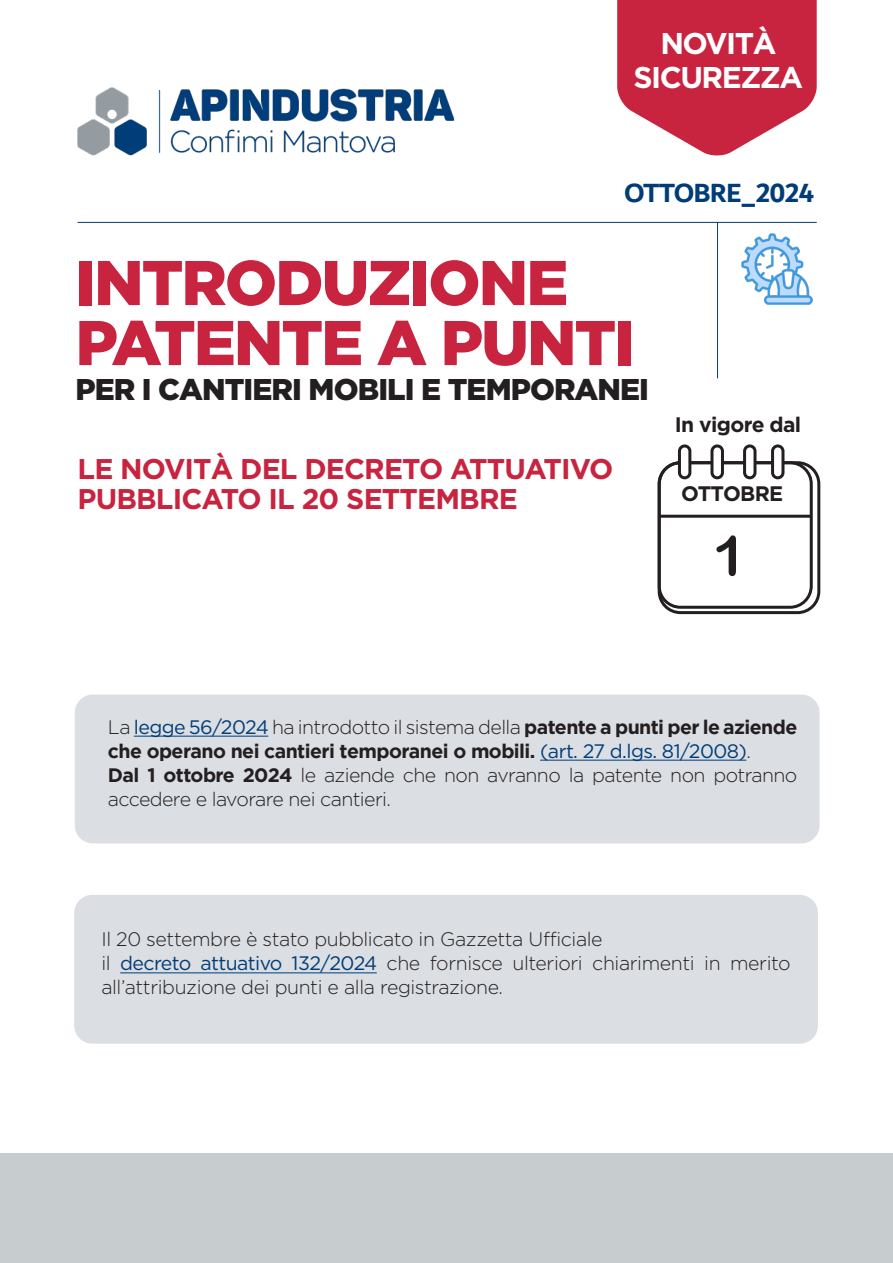
<style>
.page{position:relative;width:893px;height:1263px;background:#fff}
.page>*{position:absolute;margin:0;border:0;box-sizing:border-box;transform-origin:0 0}
.t1{font:900 63px/60px "Gotham";letter-spacing:-.03em;color:#c8233f}
.Paragrafo_titolo{font:55.5px "Arial Rounded MT Bold";color:#231f20}
.t2{font:900 30px "Gotham";letter-spacing:-.03em;color:#231f20}
.t3{font:700 30px/34.5px "Gotham HTF";letter-spacing:-.05em;color:#fff;text-align:center}
.Paragrafo_titolo-2{font:700 28.5px "Gotham HTF";letter-spacing:-.03em;color:#c8233f}
.t4{font:700 28.35px "Dubai";letter-spacing:-.03em;color:#003d78}
.Paragrafo_titolo-3{font:700 21px "Gotham HTF";letter-spacing:-.03em;color:#231f20}
.Paragrafo_titolo-4{font:300 19.5px/24px "Gotham";letter-spacing:-.02em;color:#231f20}
.Paragrafo_titolo-5{font:700 19.5px/24px "Gotham";letter-spacing:-.03em;color:#231f20}
.s1{font-weight:300}
.s2{font-family:"Gotham HTF";font-weight:400;color:#003d78}
.s3{font-family:"Gotham HTF"}
.s4{font-family:"Gotham HTF";font-weight:700}
</style>
<div class="page">
<div style="left:0;top:1153px;width:893px;height:110px;background:#c7cccf"></div>
<hr style="left:78px;top:222px;width:739px;height:1px;background:#003d78">
<hr style="left:717px;top:222px;width:1px;height:156px;background:#003d78">
<svg style="left:617px;top:0;width:200px;height:156px"></svg>
<img style="left:77px;top:87px;width:378px;height:69px">
<div style="left:75px;top:694px;width:744px;height:149px;background:#dbdee2;border-radius:18px"></div>
<div style="left:74px;top:895px;width:744px;height:149px;background:#dbdee2;border-radius:18px"></div>
<hr style="left:134px;top:736px;width:134px;height:1px;background:#003d78">
<hr style="left:540px;top:760px;width:206px;height:1px;background:#003d78">
<img style="left:741px;top:233px;width:72px;height:72px">
<hr style="left:120px;top:972px;width:257px;height:1px;background:#003d78">
<div style="left:658px;top:461px;width:155px;height:148px;border:3px solid #231f20;border-radius:21px"></div>
<div style="left:658px;top:461px;width:162px;height:153px;border:3px solid #231f20;border-radius:21px"></div>
<div style="left:679px;top:446px;width:11px;height:32px;background:#fff;border-radius:5px"></div>
<div style="left:678px;top:444px;width:13px;height:35px;border:3px solid #231f20;border-radius:5px"></div>
<div style="left:712px;top:446px;width:10px;height:32px;background:#fff;border-radius:5px"></div>
<div style="left:710px;top:444px;width:14px;height:35px;border:3px solid #231f20;border-radius:5px"></div>
<div style="left:772px;top:446px;width:11px;height:32px;background:#fff;border-radius:5px"></div>
<div style="left:771px;top:444px;width:13px;height:35px;border:3px solid #231f20;border-radius:5px"></div>
<div style="left:745px;top:446px;width:10px;height:32px;background:#fff;border-radius:5px"></div>
<div style="left:743px;top:444px;width:13px;height:35px;border:3px solid #231f20;border-radius:5px"></div>
<hr style="left:658px;top:515px;width:154px;height:3px;background:#231f20">
<h3 class="t3" style="left:633px;top:25px;width:171px">NOVITÀ<br>SICUREZZA</h3>
<h3 class="t4" style="left:624px;top:176px;width:191px">OTTOBRE_2024</h3>
<h1 class="t1" style="left:75px;top:252px;width:561px">INTRODUZIONE<br>PATENTE A PUNTI</h1>
<h3 class="t2" style="left:75px;top:368px;width:575px">PER I CANTIERI MOBILI E TEMPORANEI</h3>
<p class="Paragrafo_titolo-2" style="left:78px;top:452px;width:537px">LE NOVITÀ DEL DECRETO ATTUATIVO</p>
<p class="Paragrafo_titolo-2" style="left:78px;top:482px;width:442px">PUBBLICATO IL 20 SETTEMBRE</p>
<p class="Paragrafo_titolo-3" style="left:675px;top:412px;width:128px">In vigore dal</p>
<p class="Paragrafo_titolo-3" style="left:681px;top:482px;width:104px">OTTOBRE</p>
<p class="Paragrafo_titolo" style="left:713px;top:523px;width:34px">1</p>
<p class="Paragrafo_titolo-5" style="left:108px;top:714px;width:691px"><span class="s1">La</span> <span class="s2">legge 56/2024</span> <span class="s1">ha introdotto il sistema della</span> <span class="s3">patente a punti</span> per le aziende che operano nei cantieri temporanei o mobili. <span class="s2">(art. 27 d.lgs. 81/2008)</span><span class="s1">.</span></p>
<p class="Paragrafo_titolo-4" style="left:108px;top:762px;width:691px"><span class="s4">Dal 1 ottobre 2024</span> le aziende che non avranno la patente non potranno accedere e lavorare nei cantieri.</p>
<p class="Paragrafo_titolo-4" style="left:101px;top:927px;width:503px">Il 20 settembre è stato pubblicato in Gazzetta Ufficiale</p>
<p class="Paragrafo_titolo-4" style="left:101px;top:951px;width:691px">il <span class="s2">decreto attuativo 132/2024</span> che fornisce ulteriori chiarimenti in merito all’attribuzione dei punti e alla registrazione.</p>
</div>
